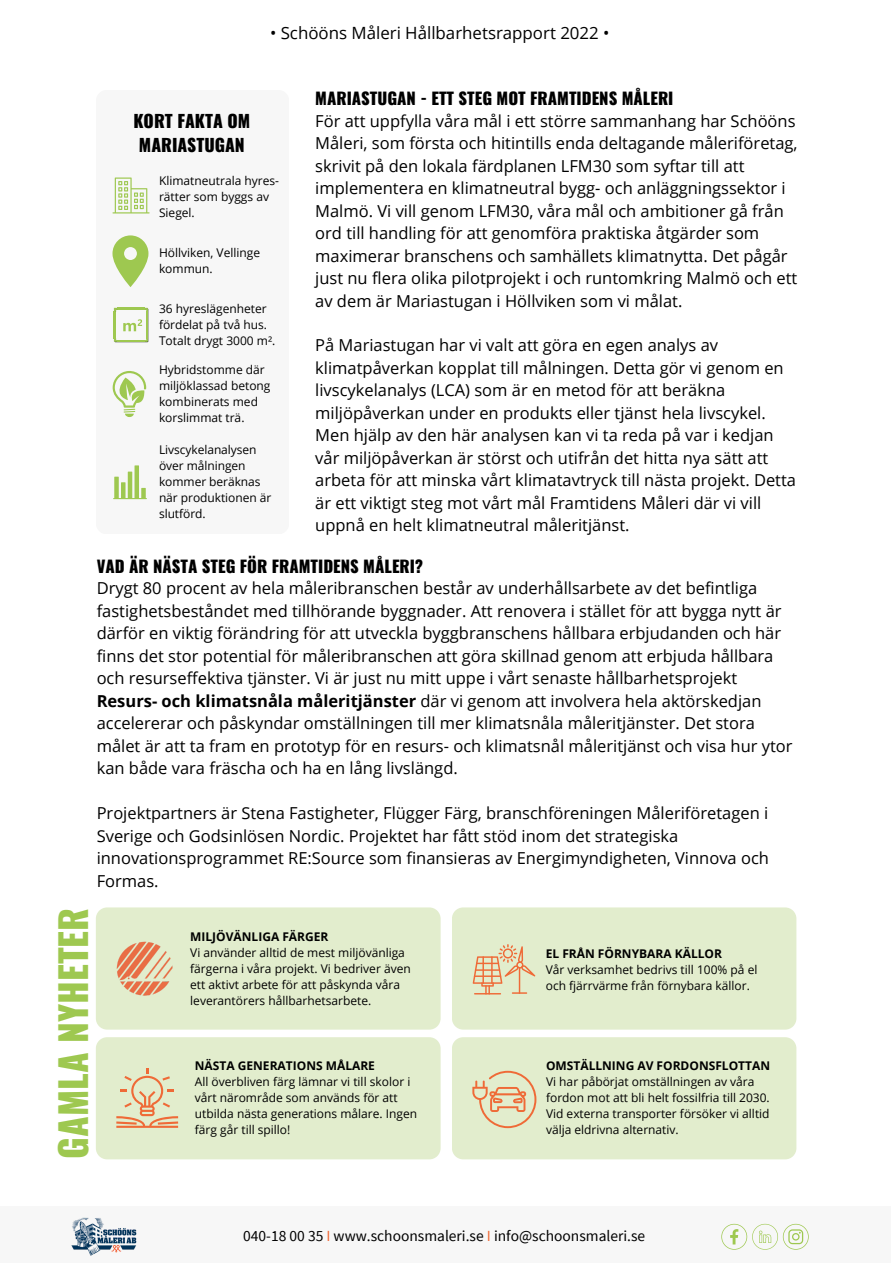
<style>
.page{position:relative;width:893px;height:1264px;background:#fff}
.page>*{position:absolute;margin:0;border:0;box-sizing:border-box;transform-origin:0 0}
.t1{font:800 36.6px "Oswald";color:#9ec850}
.t2{font:800 17.25px/23.9px "Oswald";color:#000;text-align:center}
.t3{font:16.8px "Open Sans";color:#000}
.t4{font:16.5px/22.5px "Open Sans";color:#000}
.t5{font:800 16.5px "Oswald";color:#000}
.t6{font:15.45px "Source Sans Pro";color:#000}
.t7{font:12px/16px "Open Sans";color:#000}
.t8{font:700 12px "Open Sans";color:#000}
.s1{font-weight:700}
.s2{color:#ef6a37}
</style>
<div class="page">
<div style="left:0;top:1206px;width:890px;height:56px;background:#f7f7f7"></div>
<svg style="left:721px;top:1223px;width:87px;height:26px"></svg>
<img style="left:71px;top:1217px;width:66px;height:38px">
<div style="left:96px;top:90px;width:192px;height:443px;background:#f7f7f7;border-radius:11px"></div>
<div style="left:96px;top:907px;width:344px;height:122px;background:#e2edcd"></div>
<div style="left:452px;top:1037px;width:344px;height:122px;background:#e2edcd"></div>
<div style="left:96px;top:1037px;width:344px;height:122px;background:#e2edcd"></div>
<div style="left:452px;top:907px;width:344px;height:122px;background:#e2edcd"></div>
<img style="left:116px;top:939px;width:58px;height:58px">
<svg style="left:112px;top:177px;width:38px;height:36px"></svg>
<svg style="left:112px;top:235px;width:36px;height:52px"></svg>
<svg style="left:112px;top:371px;width:34px;height:46px"></svg>
<svg style="left:113px;top:465px;width:34px;height:34px"></svg>
<svg style="left:114px;top:308px;width:34px;height:33px"></svg>
<p class="t3" style="left:270px;top:21px;width:341px">• Schööns Måleri Hållbarhetsrapport 2022 •</p>
<p class="t2" style="left:133px;top:109px;width:118px">KORT FAKTA OM<br>MARIASTUGAN</p>
<p class="t7" style="left:159px;top:172px;width:122px">Klimatneutrala hyres&shy;rätter som byggs av<br>Siegel.</p>
<p class="t7" style="left:159px;top:244px;width:103px">Höllviken, Vellinge kommun.</p>
<p class="t7" style="left:159px;top:300px;width:118px">36 hyreslägenheter fördelat på två hus.<br>Totalt drygt 3000 m².</p>
<p class="t7" style="left:159px;top:361px;width:113px">Hybridstomme där miljöklassad betong kombinerats med korslimmat trä.</p>
<p class="t7" style="left:159px;top:441px;width:114px">Livscykelanalysen över målningen kommer beräknas när produktionen är slutförd.</p>
<p class="t5" style="left:315px;top:87px;width:359px">MARIASTUGAN - ETT STEG MOT FRAMTIDENS MÅLERI</p>
<p class="t4" style="left:315px;top:109px;width:484px">För att uppfylla vå ra må l i ett större sammanhang har Schööns Må leri, som första och hitintills enda deltagande må leriföretag, skrivit på den lokala färdplanen LFM30 som syftar till att implementera en klimatneutral bygg- och anläggningssektor i Malmö. Vi vill genom LFM30, våra mål och ambitioner gå från ord till handling för att genomföra praktiska åtgärder som maximerar branschens och samhä llets klimatnytta. Det pågår just nu flera olika pilotprojekt i och runtomkring Malmö och ett av dem är Mariastugan i Höllviken som vi målat.</p>
<p class="t4" style="left:315px;top:334px;width:482px">På Mariastugan har vi valt att göra en egen analys av klimatpåverkan kopplat till målningen. Detta gör vi genom en livscykelanalys (LCA) som är en metod för att beräkna miljöpåverkan under en produkts eller tjänst hela livscykel.<br>Men hjälp av den här analysen kan vi ta reda på var i kedjan vår miljöpåverkan är störst och utifrån det hitta nya sätt att arbeta för att minska vårt klimatavtryck till nästa projekt. Detta är ett viktigt steg mot vårt mål Framtidens Måleri där vi vill uppnå en helt klimatneutral måleritjänst.</p>
<p class="t5" style="left:97px;top:554px;width:328px">VAD ÄR NÄSTA STEG FÖR FRAMTIDENS MÅLERI?</p>
<p class="t4" style="left:97px;top:576px;width:697px">Drygt 80 procent av hela måleribranschen består av underhållsarbete av det befintliga fastighetsbeståndet med tillhörande byggnader. Att renovera i stä llet för att bygga nytt ä r därför en viktig förä ndring för att utveckla byggbranschens hå llbara erbjudanden och hä r finns det stor potential för måleribranschen att göra skillnad genom att erbjuda hållbara och resurseffektiva tjä nster. Vi är just nu mitt uppe i vårt senaste hållbarhetsprojekt <span class="s1">Resurs- och klimatsnåla måleritjänster</span> där vi genom att involvera hela aktörskedjan accelererar och påskyndar omställningen till mer klimatsnåla måleritjänster. Det stora målet är att ta fram en prototyp för en resurs- och klimatsnål måleritjänst och visa hur ytor kan både vara fräscha och ha en lång livslängd.</p>
<p class="t4" style="left:97px;top:801px;width:673px">Projektpartners är Stena Fastigheter, Flügger Färg, branschföreningen Måleriföretagen i Sverige och Godsinlösen Nordic. Projektet har fått stöd inom det strategiska innovationsprogrammet RE:Source som finansieras av Energimyndigheten, Vinnova och Formas.</p>
<h1 class="t1" style="left:48px;top:1158px;width:252px;rotate:-90deg">GAMLA NYHETER</h1>
<p class="t8" style="left:190px;top:928px;width:140px">MILJÖVÄNLIGA FÄRGER</p>
<p class="t7" style="left:190px;top:944px;width:222px">Vi anvä nder alltid de mest miljövä nliga fä rgerna i vå ra projekt. Vi bedriver även ett aktivt arbete fö r att på skynda vå ra leverantö rers hå llbarhetsarbete.</p>
<p class="t8" style="left:545px;top:945px;width:178px">EL FRÅN FÖRNYBARA KÄLLOR</p>
<p class="t7" style="left:545px;top:961px;width:213px">Vå r verksamhet bedrivs till 100% på el och fjä rrvä rme frå n fö rnybara kä llor.</p>
<p class="t8" style="left:195px;top:1057px;width:182px">NÄSTA GENERATIONS MÅLARE</p>
<p class="t7" style="left:195px;top:1073px;width:224px">All överbliven fä rg lä mnar vi till skolor i vå rt nä rområde som anvä nds för att utbilda nästa generations må lare. Ingen färg går till spillo!</p>
<p class="t8" style="left:546px;top:1057px;width:226px">OMSTÄLLNING AV FORDONSFLOTTAN</p>
<p class="t7" style="left:546px;top:1073px;width:225px">Vi har på börjat omstä llningen av vå ra fordon mot att bli helt fossilfria till 2030.<br>Vid externa transporter fö rsö ker vi alltid vä lja eldrivna alternativ.</p>
<p class="t6" style="left:243px;top:1225px;width:403px">040-18 00 35 <span class="s2">I</span> www.schoonsmaleri.se <span class="s2">I</span> info@schoonsmaleri.se</p>
</div>
